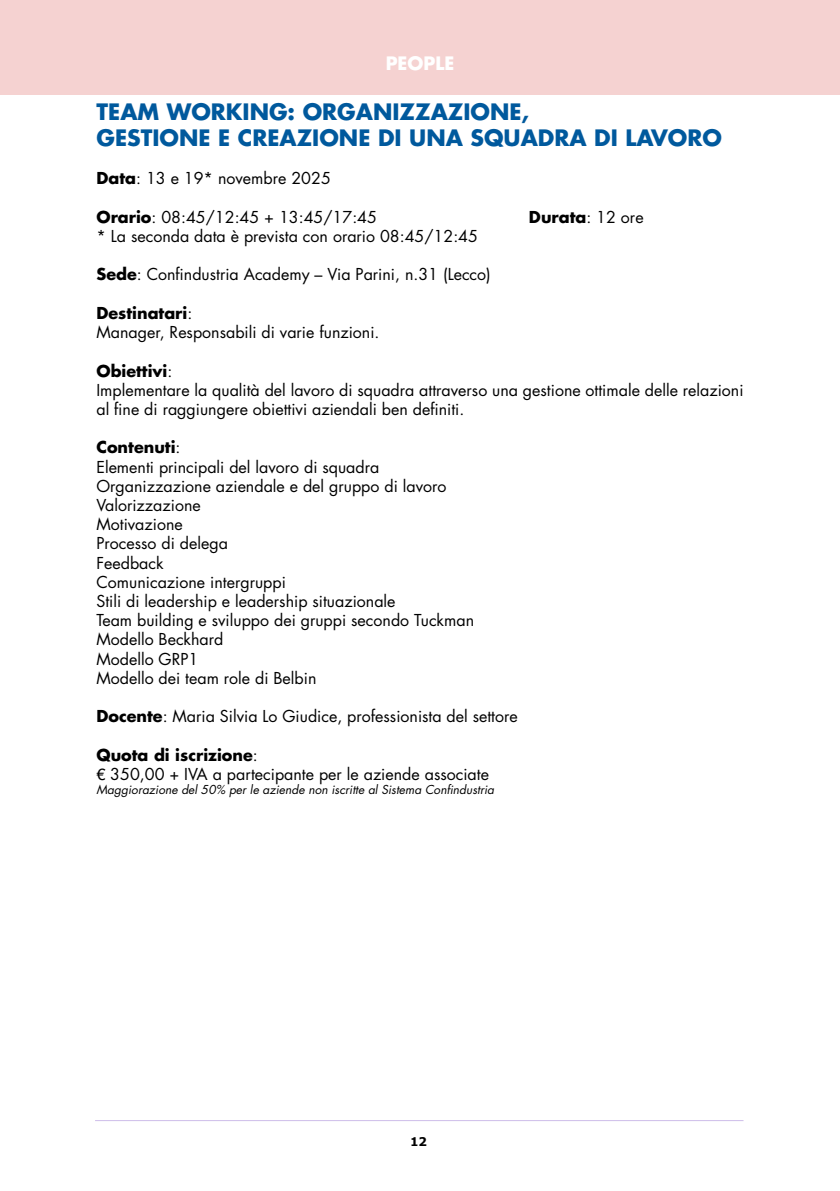
<style>
.page{position:relative;width:840px;height:1191px;background:#fff}
.page>*{position:absolute;margin:0;border:0;box-sizing:border-box;transform-origin:0 0}
.t1{font:700 22px/26.4px "Futura";color:#00599d}
.t2{font:700 18px "Futura";color:#fff}
.t3{font:16px/19.2px "Futura";color:#000}
.t4{font:700 16px "Futura";color:#000}
.t5{font:italic 12px "Futura";color:#000}
.t6{font:700 12px "Verdana";color:#000}
.s1{font-weight:700}
.s2{font-weight:400}
.s3{font-family:"Helvetica Neue"}
</style>
<div class="page">
<div style="left:0;top:0;width:839px;height:95px;background:#f5d2d1"></div>
<hr style="left:95px;top:1120px;width:648px;height:1px;background:#cebde9">
<svg style="left:839px;top:0;width:1px;height:95px"></svg>
<p class="t2" style="left:385px;top:51px;width:70px">PEOPLE</p>
<h1 class="t1" style="left:96px;top:98px;width:626px">TEAM WORKING: ORGANIZZAZIONE,<br>GESTIONE E CREAZIONE DI UNA SQUADRA DI LAVORO</h1>
<p class="t3" style="left:96px;top:169px;width:236px"><span class="s1">Data</span>: 13 e 19* novembre 2025</p>
<p class="t3" style="left:96px;top:207px;width:282px"><span class="s1">Orario</span>: 08:45/12:45 + 13:45/17:45</p>
<p class="t4" style="left:528px;top:206px;width:116px">Durata<span class="s2">: 12 ore</span></p>
<p class="t3" style="left:96px;top:227px;width:383px">* La seconda data è prevista con orario 08:45/12:45</p>
<p class="t3" style="left:96px;top:265px;width:395px"><span class="s1">Sede</span>: Confindustria Academy – Via Parini, n.31 (Lecco)</p>
<p class="t3" style="left:96px;top:303px;width:284px"><span class="s1">Destinatari</span>:<br>Manager, Responsabili di varie funzioni.</p>
<p class="t3" style="left:96px;top:361px;width:648px"><span class="s1">Obiettivi</span>:<br>Implementare la qualità del lavoro di squadra attraverso una gestione ottimale delle relazioni al fine di raggiungere obiettivi aziendali ben definiti.</p>
<p class="t3" style="left:96px;top:438px;width:379px"><span class="s1">Contenuti</span>:<br>Elementi principali del lavoro di squadra<br>Organizzazione aziendale e del gruppo di lavoro<br>Valorizzazione<br>Motivazione<br>Processo di delega<br>Feedback<br>Comunicazione intergruppi<br>Stili di leadership e leadership situazionale<br>Team building e sviluppo dei gruppi secondo Tuckman<br>Modello Beckhard<br>Modello GRP1<br>Modello dei team role di Belbin</p>
<p class="t3" style="left:96px;top:707px;width:422px"><span class="s1">Docente</span>: Maria Silvia Lo Giudice, professionista del settore</p>
<p class="t3" style="left:96px;top:745px;width:394px"><span class="s1">Quota di iscrizione</span>:<br><span class="s3">€</span> 350,00 + IVA a partecipante per le aziende associate</p>
<p class="t5" style="left:96px;top:782px;width:399px">Maggiorazione del 50% per le aziende non iscritte al Sistema Confindustria</p>
<p class="t6" style="left:410px;top:1134px;width:19px">12</p>
</div>
